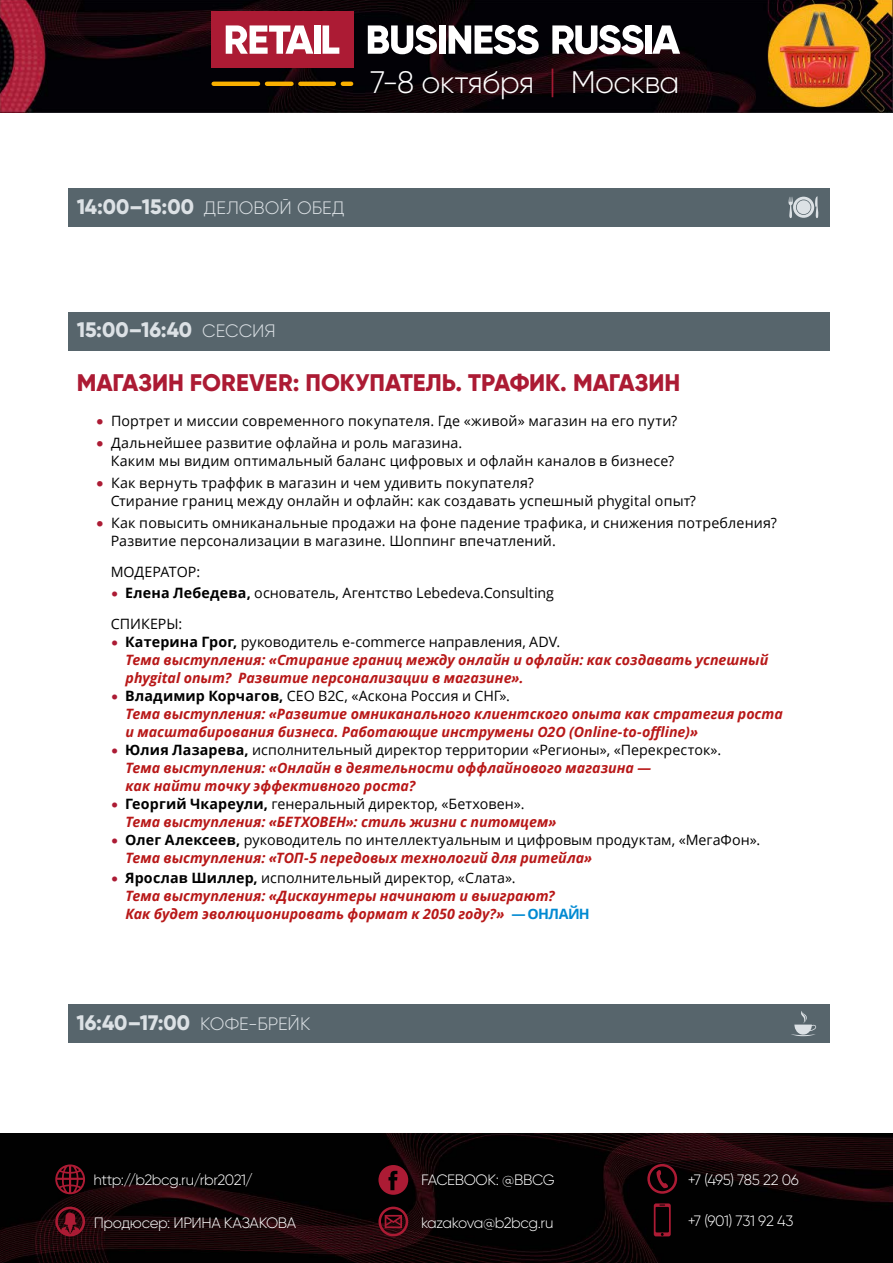
<style>
.page{position:relative;width:893px;height:1263px;background:#fff}
.page>*{position:absolute;margin:0;border:0;box-sizing:border-box;transform-origin:0 0}
.t1{font:300 31.05px "Gilroy";letter-spacing:-.02em;color:#fff}
.t2{font:800 24px "Gilroy";color:#ac1b34}
.t3{font:800 21px "Gilroy";letter-spacing:-.005em;color:#dce1e5}
.t4{font:300 15px "Gilroy";letter-spacing:-.03em;color:#fff}
.t5{font:italic 700 14.25px/18px "Open Sans";color:#b81818}
.t6{font:14.25px/18px "Open Sans";letter-spacing:.01em;color:#000}
.s1{color:#ac1b34}
.s2{font-weight:300;font-size:18px}
.s3{font-family:"Lato";font-weight:500;color:#ac1b34}
.s4{font-family:"Lato";font-size:13.5px;color:#ac1b34}
.s5{font-weight:700}
.s6{font-family:"Lato";font-weight:400;font-style:normal;font-size:13.5px;color:#ac1b34}
.s7{font-style:normal;color:#000}
.s8{font-weight:400;font-style:normal;color:#000}
.s9{font-weight:700;font-style:italic;color:#b81818}
.s10{font-style:normal;color:#008ad2}
</style>
<div class="page">
<img style="left:0;top:1133px;width:893px;height:130px">
<svg style="left:647px;top:1164px;width:30px;height:30px"></svg>
<svg style="left:55px;top:1164px;width:30px;height:30px"></svg>
<svg style="left:378px;top:1206px;width:30px;height:30px"></svg>
<svg style="left:378px;top:1165px;width:30px;height:30px"></svg>
<svg style="left:55px;top:1206px;width:30px;height:30px"></svg>
<svg style="left:654px;top:1203px;width:17px;height:33px"></svg>
<img style="left:0;top:0;width:893px;height:112px">
<svg style="left:343px;top:82px;width:8px;height:4px"></svg>
<hr style="left:300px;top:82px;width:34px;height:4px;background:#f9b000">
<hr style="left:267px;top:82px;width:24px;height:4px;background:#f9b000">
<hr style="left:214px;top:82px;width:44px;height:4px;background:#f9b000">
<div style="left:211px;top:11px;width:142px;height:57px;background:#ac1b34"></div>
<svg style="left:226px;top:25px;width:87px;height:29px"></svg>
<div style="left:314px;top:25px;width:7px;height:29px;background:#fff"></div>
<svg style="left:323px;top:25px;width:16px;height:29px"></svg>
<svg style="left:368px;top:25px;width:69px;height:29px"></svg>
<div style="left:439px;top:25px;width:6px;height:29px;background:#fff"></div>
<svg style="left:449px;top:25px;width:90px;height:29px"></svg>
<svg style="left:552px;top:25px;width:91px;height:29px"></svg>
<div style="left:645px;top:25px;width:6px;height:29px;background:#fff"></div>
<svg style="left:652px;top:25px;width:28px;height:29px"></svg>
<div style="left:68px;top:188px;width:761px;height:38px;background:#57656c"></div>
<svg style="left:788px;top:196px;width:30px;height:22px"></svg>
<div style="left:797px;top:200px;width:14px;height:14px;background:#dce1e5;border-radius:50%"></div>
<div style="left:68px;top:312px;width:761px;height:38px;background:#57656c"></div>
<div style="left:68px;top:1004px;width:761px;height:38px;background:#57656c"></div>
<svg style="left:791px;top:1011px;width:25px;height:25px"></svg>
<h1 class="t1" style="left:370px;top:64px;width:311px">7-8 октября <span class="s1">|</span> Москва</h1>
<h3 class="t3" style="left:77px;top:194px;width:269px">14:00–15:00 <span class="s2">ДЕЛОВОЙ ОБЕД</span></h3>
<h3 class="t3" style="left:77px;top:317px;width:200px">15:00–16:40 <span class="s2">СЕССИЯ</span></h3>
<h2 class="t2" style="left:77px;top:367px;width:605px">МАГАЗИН FOREVER: ПОКУПАТЕЛЬ. ТРАФИК. МАГАЗИН</h2>
<p class="t6" style="left:96px;top:411px;width:583px"><span class="s3">•</span> Портрет и миссии современного покупателя. Где «живой» магазин на его пути?</p>
<p class="t6" style="left:111px;top:433px;width:565px;text-indent:-15px"><span class="s3">•</span> Дальнейшее развитие офлайна и роль магазина.<br>Каким мы видим оптимальный баланс цифровых и офлайн каналов в бизнесе?</p>
<p class="t6" style="left:111px;top:474px;width:587px;text-indent:-15px"><span class="s3">•</span> Как вернуть траффик в магазин и чем удивить покупателя?<br>Стирание границ между онлайн и офлайн: как создавать успешный phygital опыт?</p>
<p class="t6" style="left:111px;top:514px;width:668px;text-indent:-15px"><span class="s3">•</span> Как повысить омниканальные продажи на фоне падение трафика, и снижения потребления?<br>Развитие персонализации в магазине. Шоппинг впечатлений.</p>
<p class="t6" style="left:111px;top:563px;width:91px">МОДЕРАТОР:</p>
<p class="t6" style="left:111px;top:577px;width:445px;line-height:30.8px"><span class="s4">•</span> <span class="s5">Елена Лебедева,</span> основатель, Агентство Lebedeva.Consulting<br>СПИКЕРЫ:</p>
<p class="t5" style="left:126px;top:632px;width:644px;text-indent:-15px"><span class="s6">•</span> <span class="s7">Катерина Грог,</span> <span class="s8">руководитель e-commerce направления, ADV.<br></span>Тема выступления: «Стирание границ между онлайн и офлайн: как создавать успешный phygital опыт? Развитие персонализации в магазине».</p>
<p class="t5" style="left:126px;top:686px;width:659px;text-indent:-15px"><span class="s6">•</span> <span class="s7">Владимир Корчагов,</span> <span class="s8">CEO B2C, «Аскона Россия и СНГ».<br></span>Тема выступления: «Развитие омниканального клиентского опыта как стратегия роста и масштабирования бизнеса. Работающие инструмены О2О (Online-to-offline)»</p>
<p class="t5" style="left:126px;top:740px;width:597px;text-indent:-15px"><span class="s6">•</span> <span class="s7">Юлия Лазарева,</span> <span class="s8">исполнительный директор территории «Регионы», «Перекресток».<br></span>Тема выступления: «Онлайн в деятельности оффлайнового магазина —<br>как найти точку эффективного роста?</p>
<p class="t5" style="left:126px;top:794px;width:432px;text-indent:-15px"><span class="s6">•</span> <span class="s7">Георгий Чкареули,</span> <span class="s8">генеральный директор, «Бетховен».<br></span>Тема выступления: «БЕТХОВЕН»: стиль жизни с питомцем»</p>
<p class="t6" style="left:126px;top:830px;width:636px;text-indent:-15px"><span class="s4">•</span> <span class="s5">Олег Алексеев,</span> руководитель по интеллектуальным и цифровым продуктам, «МегаФон».<br><span class="s9">Тема выступления: «ТОП-5 передовых технологий для ритейла»</span></p>
<p class="t5" style="left:126px;top:868px;width:466px;text-indent:-15px"><span class="s6">•</span> <span class="s7">Ярослав Шиллер,</span> <span class="s8">исполнительный директор, «Слата».<br></span>Тема выступления: «Дискаунтеры начинают и выиграют?<br>Как будет эволюционировать формат к 2050 году?» <span class="s10">— ОНЛАЙН</span></p>
<h3 class="t3" style="left:77px;top:1009px;width:235px">16:40–17:00 <span class="s2">КОФЕ-БРЕЙК</span></h3>
<p class="t4" style="left:94px;top:1171px;width:161px">http://b2bcg.ru/rbr2021/</p>
<p class="t4" style="left:94px;top:1213px;width:204px">Продюсер: ИРИНА КАЗАКОВА</p>
<p class="t4" style="left:421px;top:1171px;width:135px">FACEBOOK: @BBCG</p>
<p class="t4" style="left:688px;top:1170px;width:113px">+7 (495) 785 22 06</p>
<p class="t4" style="left:688px;top:1211px;width:107px">+7 (901) 731 92 43</p>
<p class="t4" style="left:421px;top:1213px;width:134px">kazakova@b2bcg.ru</p>
</div>
